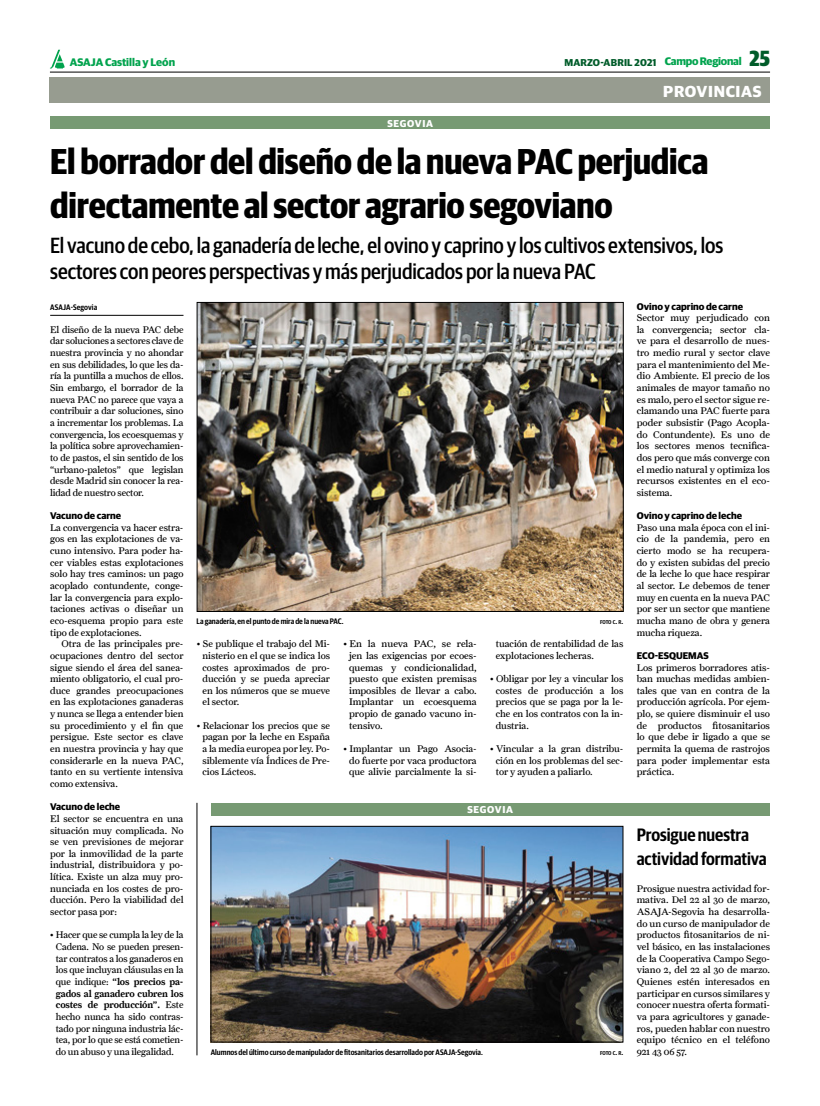
<style>
.page{position:relative;width:820px;height:1106px;background:#fff}
.page>*{position:absolute;margin:0;border:0;box-sizing:border-box;transform-origin:0 0}
.t1{font:700 36px/43.2px "Guardian Sans Cond";letter-spacing:-.005em;color:#000}
.t2{font:500 22px/26.4px "Guardian Sans Cond";letter-spacing:-.005em;color:#000}
.t3{font:800 22px "Guardian Sans Cond";color:#005c2a}
.t4{font:600 18px/24px "Guardian Sans Cond";letter-spacing:-.005em;color:#000}
.t5{font:700 16px "Guardian Sans";letter-spacing:.04em;color:#fff}
.t6{font:700 11px "Guardian Sans";color:#00a34d}
.t7{font:700 10px "Guardian Sans";letter-spacing:.02em;color:#005c2a}
.t8{font:700 10px "Guardian Sans";letter-spacing:.07em;color:#fff}
.t9{font:9.7px/11.6px "Farnham Text";color:#000;text-align:justify}
.t10{font:700 9.7px "Guardian Sans";color:#000}
.t11{font:9.7px/11.6px "Farnham Text Semi";letter-spacing:-.01em;color:#000;text-align:justify}
.t12{font:600 8px "Guardian Sans Cond";color:#000}
.t13{font:600 5.6px "Guardian Sans Cond";letter-spacing:-.02em;color:#000}
.s1{font-size:11px;color:#00a34d}
.s2{font-family:"Farnham Text"}
.s3{font-size:8px}
</style>
<div class="page">
<div style="left:50px;top:78px;width:719px;height:25px;background:#979c90"></div>
<hr style="left:50px;top:72px;width:719px;height:1px;background:#000">
<svg style="left:50px;top:50px;width:15px;height:18px"></svg>
<hr style="left:50px;top:315px;width:133px;height:1px;background:#000">
<img style="left:213px;top:828px;width:408px;height:212px">
<div style="left:211px;top:826px;width:412px;height:216px;border:1px solid #000"></div>
<div style="left:50px;top:116px;width:719px;height:13px;background:#779a73"></div>
<div style="left:211px;top:802px;width:558px;height:13px;background:#779a73"></div>
<img style="left:199px;top:304px;width:422px;height:305px">
<div style="left:197px;top:302px;width:426px;height:309px;border:1px solid #000"></div>
<hr style="left:197px;top:802px;width:1px;height:253px;background:#000">
<p class="t6" style="left:70px;top:54px;width:107px">ASAJA Castilla y León</p>
<h2 class="t3" style="left:749px;top:42px;width:22px">25</h2>
<p class="t7" style="left:564px;top:55px;width:179px">MARZO-ABRIL 2021 <span class="s1">Campo Regional</span></p>
<h3 class="t5" style="left:663px;top:79px;width:100px">PROVINCIAS</h3>
<p class="t8" style="left:387px;top:116px;width:47px">SEGOVIA</p>
<h1 class="t1" style="left:50px;top:137px;width:659px">El borrador del diseño de la nueva PAC perjudica directamente al sector agrario segoviano</h1>
<h2 class="t2" style="left:50px;top:230px;width:674px">El vacuno de cebo, la ganadería de leche, el ovino y caprino y los cultivos extensivos, los sectores con peores perspectivas y más perjudicados por la nueva PAC</h2>
<p class="t12" style="left:50px;top:301px;width:49px">ASAJA-Segovia</p>
<p class="t9" style="left:50px;top:323px;width:135px">El diseño de la nueva PAC debe dar soluciones a sectores clave de nuestra provincia y no ahondar en sus debilidades, lo que les da&shy;ría la puntilla a muchos de ellos.<br>Sin embargo, el borrador de la nueva PAC no parece que vaya a contribuir a dar soluciones, sino a incrementar los problemas. La convergencia, los ecoesquemas y la política sobre aprovechamien&shy;to de pastos, el sin sentido de los “urbano-paletos” que legislan desde Madrid sin conocer la rea&shy;lidad de nuestro sector.</p>
<p class="t10" style="left:50px;top:508px;width:72px">Vacuno de carne</p>
<p class="t9" style="left:50px;top:521px;width:135px">La convergencia va hacer estra&shy;gos en las explotaciones de va&shy;cuno intensivo. Para poder ha&shy;cer viables estas explotaciones solo hay tres caminos: un pago acoplado contundente, conge&shy;lar la convergencia para explo&shy;taciones activas o diseñar un eco-esquema propio para este tipo de explotaciones.</p>
<p class="t9" style="left:50px;top:638px;width:135px;text-indent:11px">Otra de las principales pre&shy;ocupaciones dentro del sector sigue siendo el área del sanea&shy;miento obligatorio, el cual pro&shy;duce grandes preocupaciones en las explotaciones ganaderas y nunca se llega a entender bien su procedimiento y el fin que persigue. Este sector es clave en nuestra provincia y hay que considerarle en la nueva PAC, tanto en su vertiente intensiva como extensiva.</p>
<p class="t10" style="left:50px;top:799px;width:71px">Vacuno de leche</p>
<p class="t9" style="left:50px;top:812px;width:135px">El sector se encuentra en una situación muy complicada. No se ven previsiones de mejorar por la inmovilidad de la parte industrial, distribuidora y po&shy;lítica. Existe un alza muy pro&shy;nunciada en los costes de pro&shy;ducción. Pero la viabilidad del sector pasa por:</p>
<p class="t9" style="left:50px;top:929px;width:135px;text-align:center">• Hacer que se cumpla la ley de la<br>Cadena. No se pueden presen&shy;tar contratos a los ganaderos en los que incluyan cláusulas en la</p>
<p class="t11" style="left:56px;top:975px;width:129px"><span class="s2">que indique:</span> “los precios pa&shy;gados al ganadero cubren los costes de producción”. <span class="s2">Este</span></p>
<p class="t9" style="left:56px;top:1010px;width:129px">hecho nunca ha sido contras&shy;tado por ninguna industria lác&shy;tea, por lo que se está cometien&shy;do un abuso y una ilegalidad.</p>
<p class="t10" style="left:636px;top:299px;width:108px">Ovino y caprino de carne</p>
<p class="t9" style="left:636px;top:312px;width:135px">Sector muy perjudicado con la convergencia; sector cla&shy;ve para el desarrollo de nues&shy;tro medio rural y sector clave para el mantenimiento del Me&shy;dio Ambiente. El precio de los animales de mayor tamaño no es malo, pero el sector sigue re&shy;clamando una PAC fuerte para poder subsistir (Pago Acopla&shy;do Contundente). Es uno de los sectores menos tecnifica&shy;dos pero que más converge con el medio natural y optimiza los recursos existentes en el eco&shy;sistema.</p>
<p class="t10" style="left:636px;top:508px;width:107px">Ovino y caprino de leche</p>
<p class="t9" style="left:636px;top:521px;width:135px">Paso una mala época con el ini&shy;cio de la pandemia, pero en cierto modo se ha recupera&shy;do y existen subidas del precio de la leche lo que hace respirar al sector. Le debemos de tener muy en cuenta en la nueva PAC por ser un sector que mantiene mucha mano de obra y genera mucha riqueza.</p>
<p class="t10" style="left:636px;top:648px;width:73px">ECO-ESQUEMAS</p>
<p class="t9" style="left:636px;top:661px;width:135px">Los primeros borradores atis&shy;ban muchas medidas ambien&shy;tales que van en contra de la producción agrícola. Por ejem&shy;plo, se quiere disminuir el uso de productos fitosanitarios lo que debe ir ligado a que se permita la quema de rastrojos para poder implementar esta práctica.</p>
<p class="t12" style="left:196px;top:615px;width:148px">La ganadería, en el punto de mira de la nueva PAC.</p>
<p class="t13" style="left:600px;top:618px;width:25px">FOTO C<span class="s3">.</span> R<span class="s3">.</span></p>
<p class="t9" style="left:202px;top:638px;width:129px;text-indent:-6px">• Se publique el trabajo del Mi&shy;nisterio en el que se indica los costes aproximados de pro&shy;ducción y se pueda apreciar en los números que se mueve el sector.</p>
<p class="t9" style="left:202px;top:719px;width:129px;text-indent:-6px">• Relacionar los precios que se pagan por la leche en España a la media europea por ley. Po&shy;siblemente vía Índices de Pre&shy;cios Lácteos.</p>
<p class="t9" style="left:349px;top:638px;width:129px;text-indent:-6px">• En la nueva PAC, se rela&shy;jen las exigencias por ecoes&shy;quemas y condicionalidad, puesto que existen premisas imposibles de llevar a cabo.<br>Implantar un ecoesquema propio de ganado vacuno in&shy;tensivo.</p>
<p class="t9" style="left:343px;top:742px;width:135px;text-align:center">• Implantar un Pago Asocia&shy;do fuerte por vaca productora que alivie parcialmente la si-</p>
<p class="t9" style="left:495px;top:638px;width:129px">tuación de rentabilidad de las explotaciones lecheras.</p>
<p class="t9" style="left:495px;top:673px;width:129px;text-indent:-6px">• Obligar por ley a vincular los costes de producción a los precios que se paga por la le&shy;che en los contratos con la in&shy;dustria.</p>
<p class="t9" style="left:495px;top:742px;width:129px;text-indent:-6px">• Vincular a la gran distribu&shy;ción en los problemas del sec&shy;tor y ayuden a paliarlo.</p>
<p class="t8" style="left:467px;top:802px;width:47px">SEGOVIA</p>
<h3 class="t4" style="left:636px;top:821px;width:132px">Prosigue nuestra actividad formativa</h3>
<p class="t9" style="left:636px;top:882px;width:135px">Prosigue nuestra actividad for&shy;mativa. Del 22 al 30 de marzo, ASAJA-Segovia ha desarrolla&shy;do un curso de manipulador de productos fitosanitarios de ni&shy;vel básico, en las instalaciones de la Cooperativa Campo Sego&shy;viano 2, del 22 al 30 de marzo.<br>Quienes estén interesados en participar en cursos similares y conocer nuestra oferta formati&shy;va para agricultores y ganade&shy;ros, pueden hablar con nuestro equipo técnico en el teléfono 921 43 06 57.</p>
<p class="t12" style="left:211px;top:1046px;width:273px">Alumnos del último curso de manipulador de fitosanitarios desarrollado por ASAJA-Segovia.</p>
<p class="t13" style="left:600px;top:1048px;width:25px">FOTO C<span class="s3">.</span> R<span class="s3">.</span></p>
</div>
